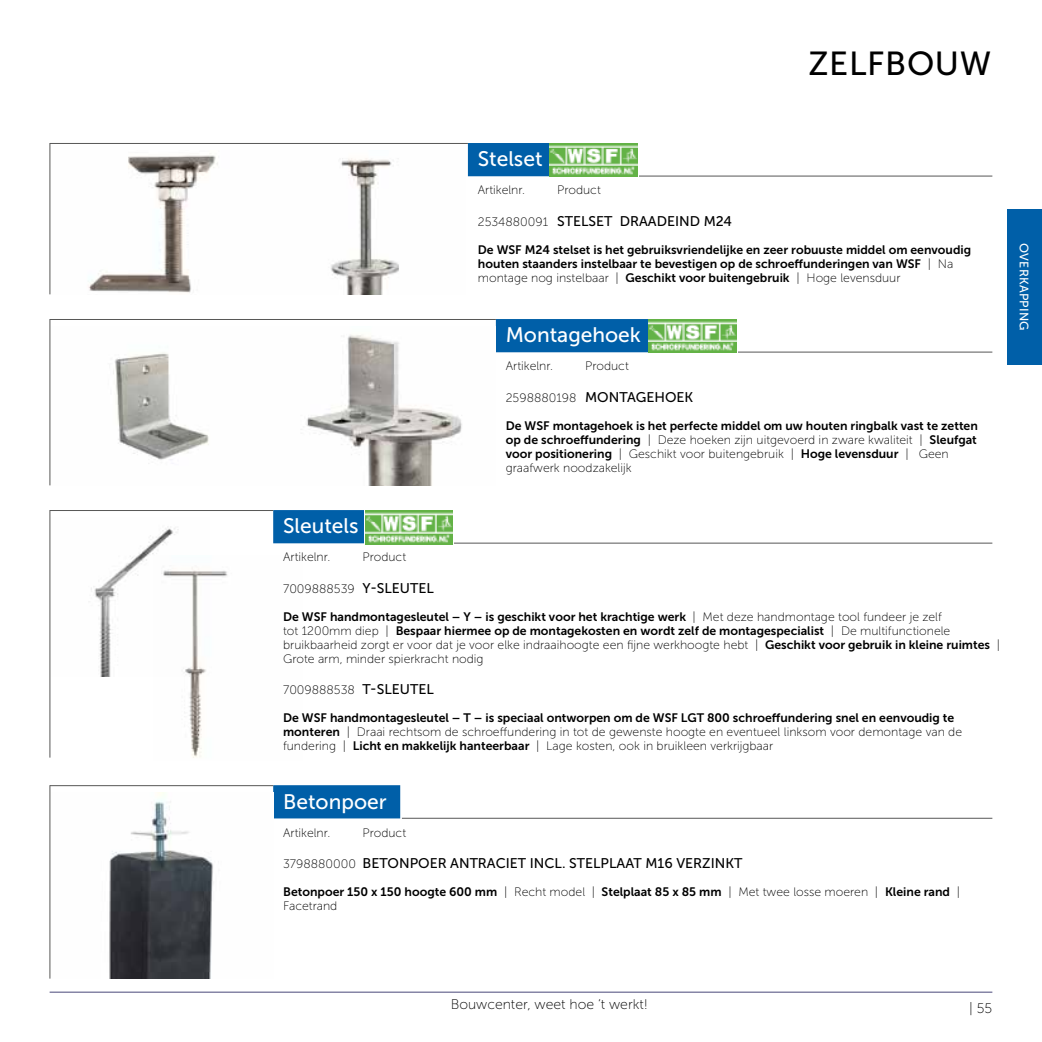
<style>
.page{position:relative;width:1042px;height:1042px;background:#fff}
.page>*{position:absolute;margin:0;border:0;box-sizing:border-box;transform-origin:0 0}
.t1{font:33.25px "Museo Sans 500";letter-spacing:.02em;color:#000}
.t2{font:21px "Museo Sans 500";color:#fff}
.t3{font:14px "Museo Sans 500";color:#000}
.t4{font:14px "Museo Sans 100";color:#000}
.t5{font:12.25px/14px "Museo Sans 100";color:#000}
.t6{font:12.25px/14px "Museo Sans 700";color:#000}
.t7{font:12.25px "Museo Sans 500";letter-spacing:.02em;color:#fff}
.s1{font-family:"Museo Sans 100";font-size:12.25px}
.s2{font-family:"Museo Sans 100"}
.s3{font-family:"Museo Sans 700"}
.s4{font-family:"Museo Sans 500";font-size:14px}
</style>
<div class="page">
<hr style="left:50px;top:992px;width:942px;height:1px;background:#49477a">
<div style="left:1007px;top:209px;width:35px;height:156px;background:#005fa8"></div>
<div style="left:273px;top:785px;width:127px;height:33px;background:#005fa8"></div>
<img style="left:109px;top:793px;width:104px;height:185px">
<hr style="left:402px;top:818px;width:590px;height:1px;background:#575756">
<hr style="left:50px;top:785px;width:223px;height:1px;background:#575756">
<hr style="left:50px;top:785px;width:1px;height:193px;background:#575756">
<div style="left:496px;top:319px;width:157px;height:33px;background:#005fa8"></div>
<img style="left:113px;top:334px;width:349px;height:151px">
<hr style="left:736px;top:352px;width:256px;height:1px;background:#575756">
<hr style="left:50px;top:319px;width:446px;height:1px;background:#575756">
<hr style="left:50px;top:319px;width:1px;height:166px;background:#575756">
<div style="left:648px;top:316px;width:89px;height:40px;background:#fff"></div>
<img style="left:649px;top:319px;width:87px;height:34px">
<div style="left:273px;top:510px;width:92px;height:33px;background:#005fa8"></div>
<img style="left:91px;top:528px;width:88px;height:148px">
<hr style="left:453px;top:543px;width:539px;height:1px;background:#575756">
<hr style="left:50px;top:510px;width:223px;height:1px;background:#575756">
<hr style="left:50px;top:510px;width:1px;height:247px;background:#575756">
<img style="left:154px;top:556px;width:74px;height:202px">
<div style="left:468px;top:143px;width:81px;height:33px;background:#005fa8"></div>
<img style="left:88px;top:153px;width:130px;height:140px">
<img style="left:330px;top:158px;width:69px;height:136px">
<hr style="left:636px;top:176px;width:356px;height:1px;background:#575756">
<hr style="left:50px;top:143px;width:418px;height:1px;background:#575756">
<hr style="left:50px;top:143px;width:1px;height:151px;background:#575756">
<div style="left:364px;top:507px;width:90px;height:40px;background:linear-gradient(to right,#fff,#fff)"></div>
<img style="left:365px;top:510px;width:88px;height:34px">
<div style="left:549px;top:140px;width:89px;height:40px;background:#fff"></div>
<img style="left:550px;top:143px;width:87px;height:34px">
<h1 class="t1" style="left:808px;top:45px;width:184px">ZELFBOUW</h1>
<h2 class="t2" style="left:478px;top:148px;width:66px">Stelset</h2>
<p class="t5" style="left:478px;top:183px;width:49px">Artikelnr.</p>
<p class="t5" style="left:557px;top:183px;width:45px">Product</p>
<p class="t3" style="left:478px;top:213px;width:256px"><span class="s1">2534880091</span> STELSET DRAADEIND M24</p>
<p class="t6" style="left:478px;top:243px;width:495px">De WSF M24 stelset is het gebruiksvriendelijke en zeer robuuste middel om eenvoudig houten staanders instelbaar te bevestigen op de schroeffunderingen van WSF <span class="s2">| Na</span></p>
<p class="t5" style="left:478px;top:271px;width:424px">montage nog instelbaar | <span class="s3">Geschikt voor buitengebruik</span> | Hoge levensduur</p>
<h2 class="t2" style="left:506px;top:324px;width:137px">Montagehoek</h2>
<p class="t5" style="left:506px;top:359px;width:49px">Artikelnr.</p>
<p class="t5" style="left:585px;top:359px;width:45px">Product</p>
<p class="t3" style="left:506px;top:389px;width:189px"><span class="s1">2598880198</span> MONTAGEHOEK</p>
<p class="t6" style="left:506px;top:419px;width:474px">De WSF montagehoek is het perfecte middel om uw houten ringbalk vast te zetten</p>
<p class="t5" style="left:506px;top:433px;width:473px"><span class="s3">op de schroeffundering</span> | Deze hoeken zijn uitgevoerd in zware kwaliteit | <span class="s3">Sleufgat voor positionering</span> | Geschikt voor buitengebruik | <span class="s3">Hoge levensduur</span> | Geen graafwerk noodzakelijk</p>
<h2 class="t2" style="left:283px;top:515px;width:77px">Sleutels</h2>
<p class="t5" style="left:283px;top:550px;width:49px">Artikelnr.</p>
<p class="t5" style="left:362px;top:550px;width:45px">Product</p>
<p class="t5" style="left:283px;top:582px;width:152px">7009888539 <span class="s4">Y-SLEUTEL</span></p>
<p class="t6" style="left:283px;top:610px;width:669px">De WSF handmontagesleutel – Y – is geschikt voor het krachtige werk <span class="s2">| Met deze handmontage tool fundeer je zelf tot 1200mm diep |</span> Bespaar hiermee op de montagekosten en wordt zelf de montagespecialist <span class="s2">| De multifunctionele</span></p>
<p class="t5" style="left:283px;top:638px;width:718px">bruikbaarheid zorgt er voor dat je voor elke indraaihoogte een fijne werkhoogte hebt | <span class="s3">Geschikt voor gebruik in kleine ruimtes</span> |<br>Grote arm, minder spierkracht nodig</p>
<p class="t5" style="left:283px;top:683px;width:152px">7009888538 <span class="s4">T-SLEUTEL</span></p>
<p class="t6" style="left:283px;top:711px;width:673px">De WSF handmontagesleutel – T – is speciaal ontworpen om de WSF LGT 800 schroeffundering snel en eenvoudig te</p>
<p class="t5" style="left:283px;top:725px;width:680px"><span class="s3">monteren</span> | Draai rechtsom de schroeffundering in tot de gewenste hoogte en eventueel linksom voor demontage van de fundering | <span class="s3">Licht en makkelijk hanteerbaar</span> | Lage kosten, ook in bruikleen verkrijgbaar</p>
<h2 class="t2" style="left:283px;top:790px;width:105px">Betonpoer</h2>
<p class="t5" style="left:283px;top:825px;width:49px">Artikelnr.</p>
<p class="t5" style="left:362px;top:825px;width:45px">Product</p>
<p class="t3" style="left:283px;top:855px;width:461px"><span class="s1">3798880000</span> BETONPOER ANTRACIET INCL. STELPLAAT M16 VERZINKT</p>
<p class="t6" style="left:283px;top:885px;width:678px">Betonpoer 150 x 150 hoogte 600 mm <span class="s2">| Recht model |</span> Stelplaat 85 x 85 mm <span class="s2">| Met twee losse moeren |</span> Kleine rand <span class="s2">|</span></p>
<p class="t5" style="left:283px;top:899px;width:56px">Facetrand</p>
<p class="t7" style="left:1031px;top:243px;width:89px;rotate:90deg">OVERKAPPING</p>
<p class="t4" style="left:451px;top:996px;width:199px">Bouwcenter, weet hoe ‘t werkt!</p>
<p class="t4" style="left:969px;top:1000px;width:25px">| 55</p>
</div>
